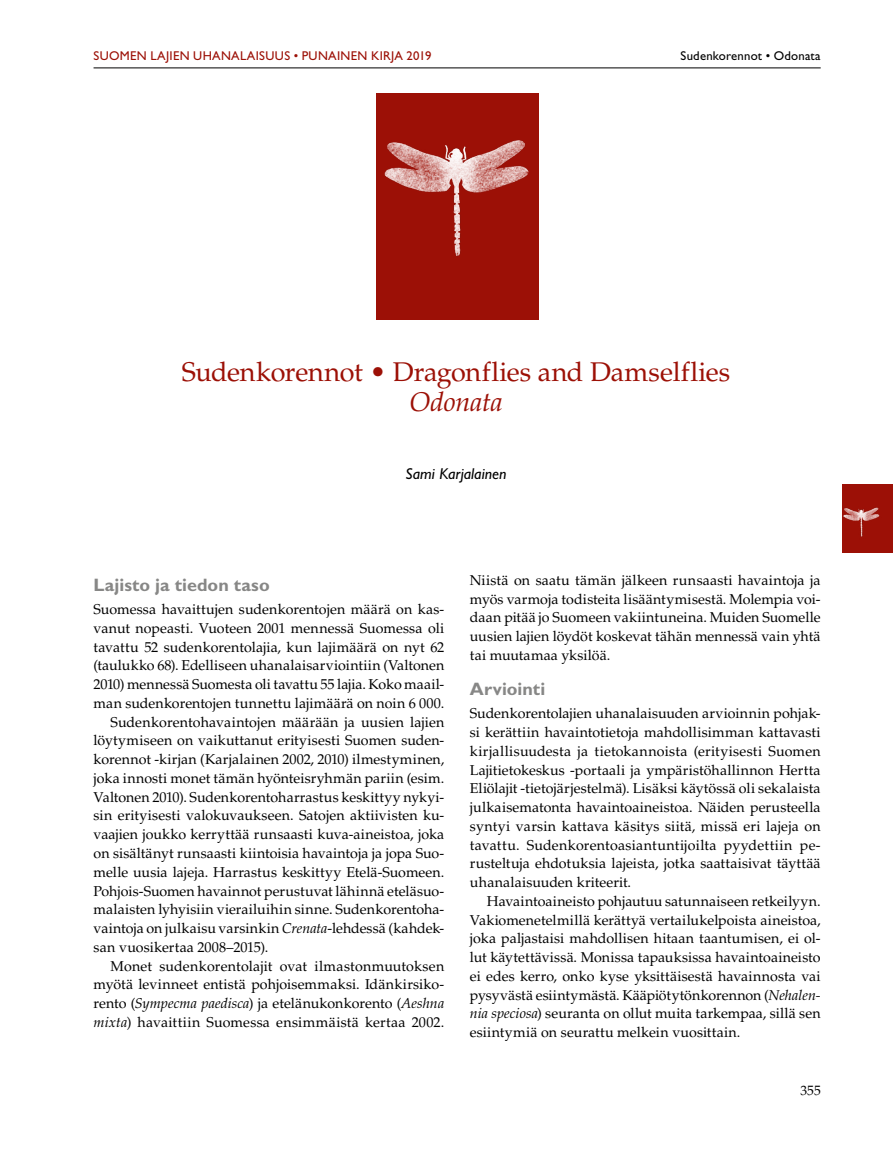
<style>
.page{position:relative;width:893px;height:1149px;background:#fff}
.page>*{position:absolute;margin:0;border:0;box-sizing:border-box;transform-origin:0 0}
.t1{font:27px "Palatino LT Std";letter-spacing:-.005em;color:#9c1006}
.t2{font:italic 27px "Palatino LT Std";letter-spacing:-.005em;color:#9c1006}
.t3{font:700 18px "Gill Sans Std";letter-spacing:.005em;color:#878786}
.t4{font:italic 15.75px "Gill Sans Std";letter-spacing:.005em;color:#000}
.t5{font:14.25px/18.8px "Palatino LT Std";letter-spacing:.005em;color:#000;text-align:justify}
.t6{font:13.5px "Palatino LT Std";color:#000}
.t7{font:12.75px "Gill Sans Std";letter-spacing:.025em;color:#9c1006}
.t8{font:12.75px "Gill Sans Std";letter-spacing:.015em;color:#000}
.s1{font-style:italic}
</style>
<div class="page">
<hr style="left:94px;top:68px;width:727px;height:1px;background:#000">
<div style="left:842px;top:484px;width:50px;height:68px;background:#9c1006"></div>
<img style="left:843px;top:507px;width:37px;height:30px">
<div style="left:376px;top:94px;width:163px;height:226px;background:#9c1006"></div>
<img style="left:384px;top:140px;width:145px;height:116px">
<p class="t7" style="left:94px;top:48px;width:339px">SUOMEN LAJIEN UHANALAISUUS • PUNAINEN KIRJA 2019</p>
<p class="t8" style="left:681px;top:48px;width:142px">Sudenkorennot • Odonata</p>
<h1 class="t1" style="left:182px;top:356px;width:550px">Sudenkorennot • Dragonflies and Damselflies</h1>
<h1 class="t2" style="left:409px;top:386px;width:95px">Odonata</h1>
<p class="t4" style="left:405px;top:464px;width:103px">Sami Karjalainen</p>
<p class="t3" style="left:94px;top:574px;width:178px">Lajisto ja tiedon taso</p>
<p class="t5" style="left:94px;top:600px;width:352px">Suomessa havaittujen sudenkorentojen määrä on kas-</p>
<p class="t5" style="left:94px;top:618px;width:352px">vanut nopeasti. Vuoteen 2001 mennessä Suomessa oli</p>
<p class="t5" style="left:94px;top:637px;width:352px">tavattu 52 sudenkorentolajia, kun lajimäärä on nyt 62</p>
<p class="t5" style="left:94px;top:656px;width:352px">(taulukko 68). Edelliseen uhanalaisarviointiin (Valtonen</p>
<p class="t5" style="left:94px;top:675px;width:352px">2010) mennessä Suomesta oli tavattu 55 lajia. Koko maail-</p>
<p class="t5" style="left:94px;top:693px;width:352px">man sudenkorentojen tunnettu lajimäärä on noin 6 000.</p>
<p class="t5" style="left:111px;top:712px;width:335px">Sudenkorentohavaintojen määrään ja uusien lajien</p>
<p class="t5" style="left:94px;top:731px;width:352px">löytymiseen on vaikuttanut erityisesti Suomen suden-</p>
<p class="t5" style="left:94px;top:750px;width:352px">korennot -kirjan (Karjalainen 2002, 2010) ilmestyminen,</p>
<p class="t5" style="left:94px;top:768px;width:352px">joka innosti monet tämän hyönteisryhmän pariin (esim.</p>
<p class="t5" style="left:94px;top:787px;width:352px">Valtonen 2010). Sudenkorentoharrastus keskittyy nykyi-</p>
<p class="t5" style="left:94px;top:806px;width:352px">sin erityisesti valokuvaukseen. Satojen aktiivisten ku-</p>
<p class="t5" style="left:94px;top:825px;width:352px">vaajien joukko kerryttää runsaasti kuva-aineistoa, joka</p>
<p class="t5" style="left:94px;top:843px;width:352px">on sisältänyt runsaasti kiintoisia havaintoja ja jopa Suo-</p>
<p class="t5" style="left:94px;top:862px;width:352px">melle uusia lajeja. Harrastus keskittyy Etelä-Suomeen.</p>
<p class="t5" style="left:94px;top:881px;width:352px">Pohjois-Suomen havainnot perustuvat lähinnä eteläsuo-</p>
<p class="t5" style="left:94px;top:900px;width:352px">malaisten lyhyisiin vierailuihin sinne. Sudenkorentoha-</p>
<p class="t5" style="left:94px;top:918px;width:352px">vaintoja on julkaisu varsinkin <span class="s1">Crenata</span>-lehdessä (kahdek-</p>
<p class="t5" style="left:94px;top:937px;width:176px">san vuosikertaa 2008–2015).</p>
<p class="t5" style="left:111px;top:956px;width:335px">Monet sudenkorentolajit ovat ilmastonmuutoksen</p>
<p class="t5" style="left:94px;top:975px;width:352px">myötä levinneet entistä pohjoisemmaksi. Idänkirsiko-</p>
<p class="t5" style="left:94px;top:993px;width:352px">rento (<span class="s1">Sympecma paedisca</span>) ja etelänukonkorento (<span class="s1">Aeshna</span></p>
<p class="t5" style="left:94px;top:1012px;width:352px"><span class="s1">mixta</span>) havaittiin Suomessa ensimmäistä kertaa 2002.</p>
<p class="t5" style="left:470px;top:570px;width:352px">Niistä on saatu tämän jälkeen runsaasti havaintoja ja myös varmoja todisteita lisääntymisestä. Molempia voi&shy;daan pitää jo Suomeen vakiintuneina. Muiden Suomelle uusien lajien löydöt koskevat tähän mennessä vain yhtä tai muutamaa yksilöä.</p>
<p class="t3" style="left:470px;top:678px;width:77px">Arviointi</p>
<p class="t5" style="left:470px;top:704px;width:352px">Sudenkorentolajien uhanalaisuuden arvioinnin pohjak&shy;si kerättiin havaintotietoja mahdollisimman kattavasti kirjallisuudesta ja tietokannoista (erityisesti Suomen Lajitietokeskus -portaali ja ympäristöhallinnon Hertta Eliölajit -tietojärjestelmä). Lisäksi käytössä oli sekalaista julkaisematonta havaintoaineistoa. Näiden perusteella syntyi varsin kattava käsitys siitä, missä eri lajeja on tavattu. Sudenkorentoasiantuntijoilta pyydettiin pe&shy;rusteltuja ehdotuksia lajeista, jotka saattaisivat täyttää uhanalaisuuden kriteerit.</p>
<p class="t5" style="left:470px;top:891px;width:352px;text-indent:17px">Havaintoaineisto pohjautuu satunnaiseen retkeilyyn.<br>Vakiomenetelmillä kerättyä vertailukelpoista aineistoa, joka paljastaisi mahdollisen hitaan taantumisen, ei ol&shy;lut käytettävissä. Monissa tapauksissa havaintoaineisto ei edes kerro, onko kyse yksittäisestä havainnosta vai pysyvästä esiintymästä. Kääpiötytönkorennon (<span class="s1">Nehalen&shy;nia speciosa</span>) seuranta on ollut muita tarkempaa, sillä sen esiintymiä on seurattu melkein vuosittain.</p>
<p class="t6" style="left:800px;top:1082px;width:22px">355</p>
</div>
